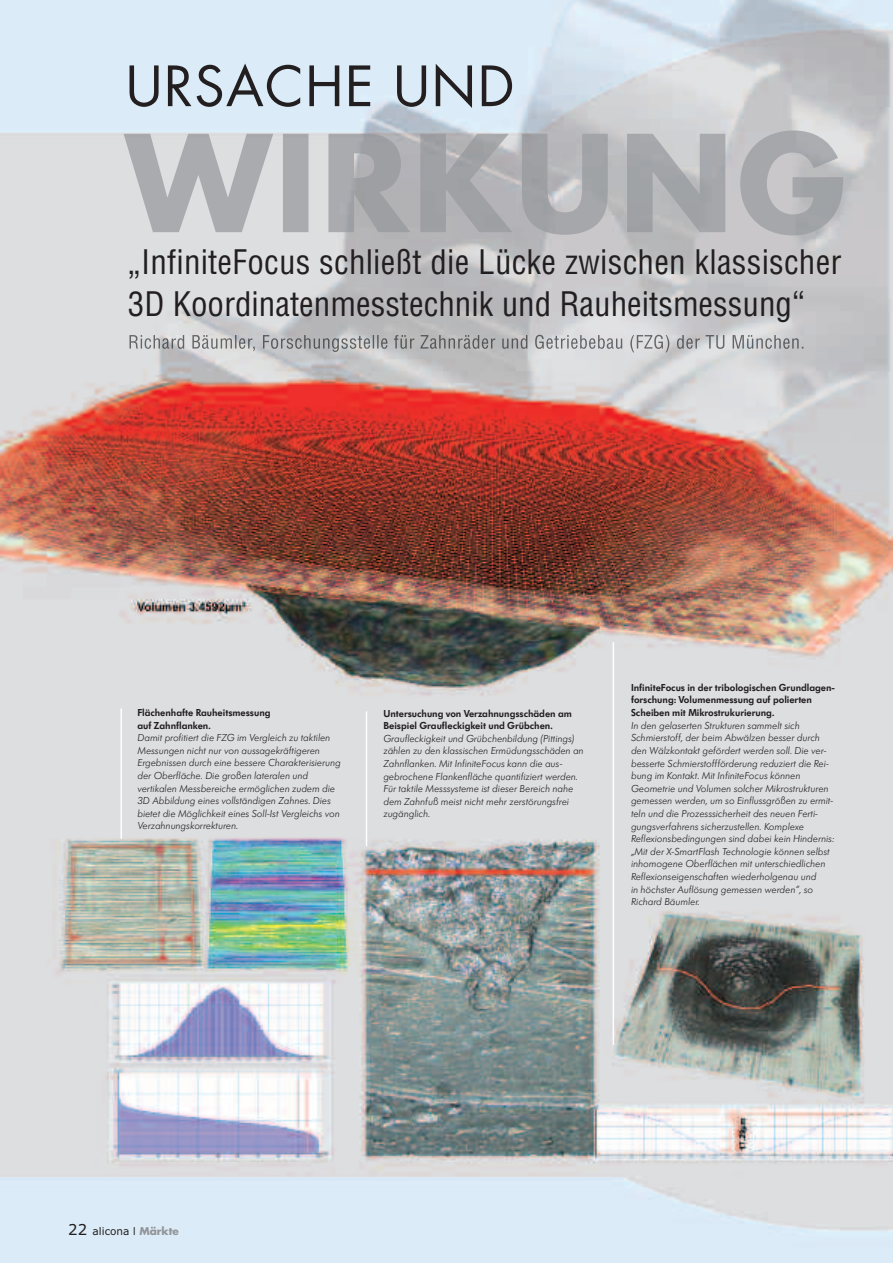
<style>
.page{position:relative;width:893px;height:1263px;background:#fff}
.page>*{position:absolute;margin:0;border:0;box-sizing:border-box;transform-origin:0 0}
.t1{font:54px "Futura";letter-spacing:.025em;color:#231f20}
.t2{font:condensed 33px/42px "Helvetica";letter-spacing:.005em;color:#231f20}
.t3{font:italic 300 10.5px/12.6px "Futura SB";color:#231f20}
.t4{font:10.5px/12.6px "Futura SB Dem Bol";color:#231f20}
.t5{font:10.5px "Verdana";color:#231f20}
.s1{font-size:15px}
.s2{font-family:"Futura"}
.s3{font-family:"Futura";font-weight:700;color:#939598}
</style>
<div class="page">
<img style="left:0;top:0;width:893px;height:1263px">
<img style="left:124px;top:130px;width:719px;height:105px">
<img style="left:129px;top:335px;width:115px;height:14px">
<hr style="left:613px;top:642px;width:1px;height:403px;background:#fff">
<hr style="left:366px;top:711px;width:1px;height:135px;background:#fff">
<hr style="left:120px;top:708px;width:2px;height:131px;background:#fff">
<h1 class="t1" style="left:126px;top:62px;width:390px">URSACHE UND</h1>
<h2 class="t2" style="left:128px;top:241px;width:715px">„InfiniteFocus schließt die Lücke zwischen klassischer<br>3D Koordinatenmesstechnik und Rauheitsmessung“</h2>
<p class="t4" style="left:137px;top:706px;width:135px">Flächenhafte Rauheitsmessung auf Zahnflanken.</p>
<p class="t3" style="left:137px;top:731px;width:205px">Damit profitiert die FZG im Vergleich zu taktilen Messungen nicht nur von aussagekräftigeren Ergebnissen durch eine bessere Charakterisierung der Oberfläche. Die großen lateralen und vertikalen Messbereiche ermöglichen zudem die 3D Abbildung eines vollständigen Zahnes. Dies bietet die Möglichkeit eines Soll-Ist Vergleichs von Verzahnungskorrekturen.</p>
<p class="t4" style="left:383px;top:707px;width:190px">Untersuchung von Verzahnungsschäden am<br>Beispiel Graufleckigkeit und Grübchen.</p>
<p class="t3" style="left:383px;top:732px;width:202px">Graufleckigkeit und Grübchenbildung (Pittings) zählen zu den klassischen Ermüdungsschäden an Zahnflanken. Mit InfiniteFocus kann die aus&shy;gebrochene Flankenfläche quantifiziert werden.<br>Für taktile Messsysteme ist dieser Bereich nahe dem Zahnfuß meist nicht mehr zerstörungsfrei zugänglich.</p>
<p class="t4" style="left:631px;top:681px;width:205px">InfiniteFocus in der tribologischen Grundlagen&shy;forschung: Volumenmessung auf polierten<br>Scheiben mit Mikrostrukurierung.</p>
<p class="t3" style="left:631px;top:719px;width:205px">In den gelaserten Strukturen sammelt sich Schmierstoff, der beim Abwälzen besser durch den Wälzkontakt gefördert werden soll. Die ver&shy;besserte Schmierstoffförderung reduziert die Rei&shy;bung im Kontakt. Mit InfiniteFocus können Geometrie und Volumen solcher Mikrostrukturen gemessen werden, um so Einflussgrößen zu ermit&shy;teln und die Prozesssicherheit des neuen Ferti&shy;gungsverfahrens sicherzustellen. Komplexe Reflexionsbedingungen sind dabei kein Hindernis: „Mit der X-SmartFlash Technologie können selbst inhomogene Oberflächen mit unterschiedlichen Reflexionseigenschaften wiederholgenau und<br>in höchster Auflösung gemessen werden“, so Richard Bäumler.</p>
<p class="t5" style="left:68px;top:1226px;width:112px"><span class="s1">22</span> alicona <span class="s2">I</span> <span class="s3">Märkte</span></p>
</div>
